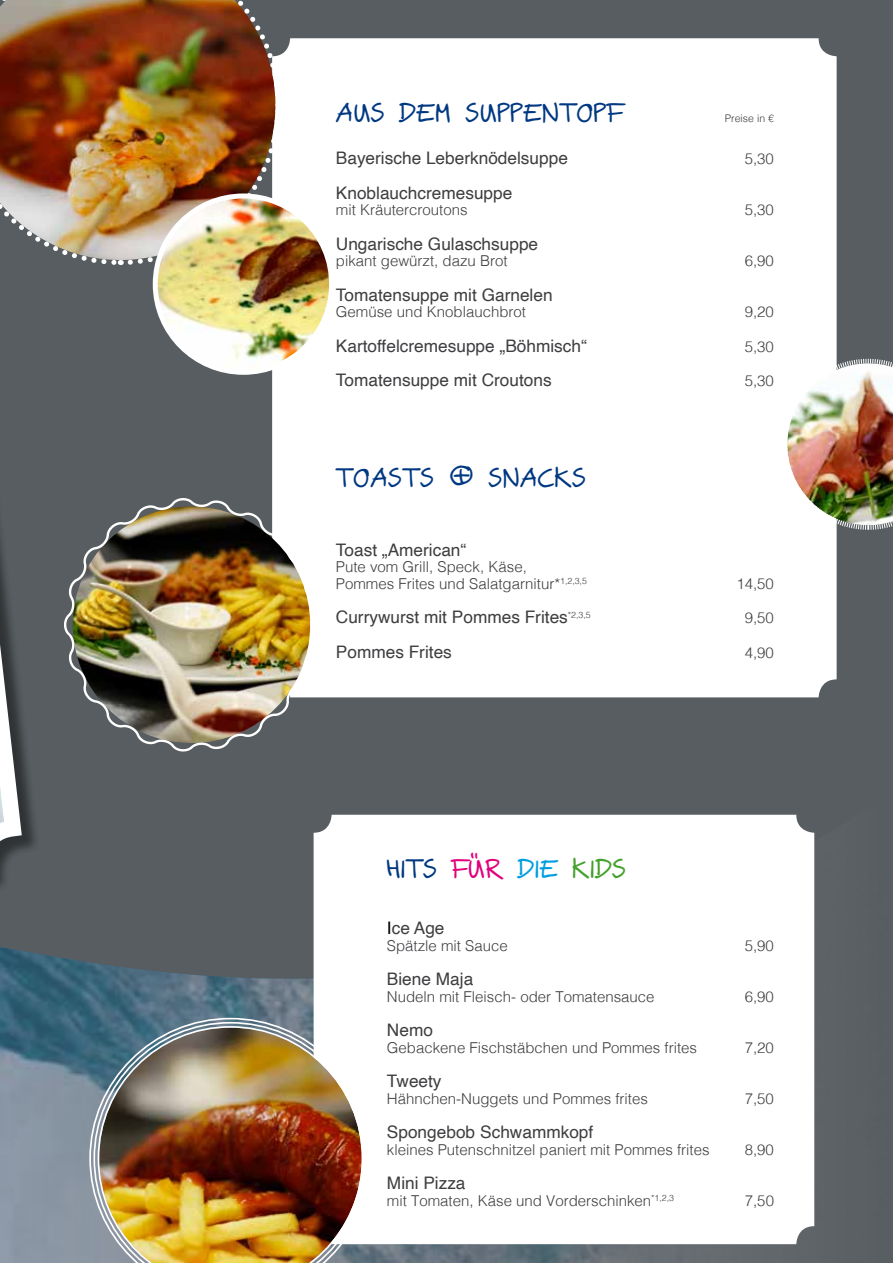
<style>
.page{position:relative;width:893px;height:1263px;background:#575d60}
.page>*{position:absolute;margin:0;border:0;box-sizing:border-box;transform-origin:0 0}
.t1{font:500 27px "STREICHHAND";color:#003882}
.t2{font:17.25px "Helvetica";color:#3e3d40}
.t3{font:300 15px/16.5px "Helvetica";color:#3e3d40}
.t4{font:300 10.5px "Helvetica";color:#3e3d40}
.s1{color:#e2007a}
.s2{color:#009ee0}
.s3{color:#44a12b}
.s4{color:#000}
</style>
<div class="page">
<img style="left:0;top:814px;width:815px;height:449px">
<div style="left:272px;top:38px;width:565px;height:659px;background:#fff;border-radius:18px"></div>
<img style="left:0;top:0;width:283px;height:1209px">
<div style="left:314px;top:815px;width:500px;height:429px;background:#fff;border-radius:18px"></div>
<img style="left:64px;top:498px;width:254px;height:254px">
<img style="left:155px;top:196px;width:177px;height:176px;border-radius:88px">
<div style="left:153px;top:193px;width:181px;height:182px;border:5px solid #fff;border-radius:50%"></div>
<svg style="left:89px;top:1018px;width:283px;height:245px"></svg>
<svg style="left:93px;top:1022px;width:274px;height:241px"></svg>
<img style="left:98px;top:1026px;width:265px;height:237px">
<img style="left:787px;top:358px;width:106px;height:173px">
<h1 class="t1" style="left:336px;top:97px;width:289px">AUS DEM SUPPENTOPF</h1>
<p class="t4" style="left:725px;top:109px;width:51px">Preise in €</p>
<p class="t2" style="left:336px;top:145px;width:234px">Bayerische Leberknödelsuppe</p>
<p class="t3" style="left:745px;top:149px;width:31px">5,30</p>
<p class="t2" style="left:336px;top:179px;width:178px">Knoblauchcremesuppe</p>
<p class="t3" style="left:336px;top:200px;width:133px">mit Kräutercroutons</p>
<p class="t3" style="left:745px;top:200px;width:31px">5,30</p>
<p class="t2" style="left:336px;top:230px;width:204px">Ungarische Gulaschsuppe</p>
<p class="t3" style="left:336px;top:251px;width:173px">pikant gewürzt, dazu Brot</p>
<p class="t3" style="left:745px;top:251px;width:31px">6,90</p>
<p class="t2" style="left:336px;top:281px;width:218px">Tomatensuppe mit Garnelen</p>
<p class="t3" style="left:336px;top:302px;width:192px">Gemüse und Knoblauchbrot</p>
<p class="t3" style="left:745px;top:302px;width:31px">9,20</p>
<p class="t2" style="left:336px;top:332px;width:252px">Kartoffelcremesuppe „Böhmisch“</p>
<p class="t3" style="left:745px;top:337px;width:31px">5,30</p>
<p class="t2" style="left:336px;top:367px;width:217px">Tomatensuppe mit Croutons</p>
<p class="t3" style="left:745px;top:371px;width:31px">5,30</p>
<h1 class="t1" style="left:336px;top:462px;width:252px">TOASTS &amp; SNACKS</h1>
<p class="t2" style="left:336px;top:536px;width:132px">Toast „American“</p>
<p class="t3" style="left:336px;top:558px;width:252px">Pute vom Grill, Speck, Käse,<br>Pommes Frites und Salatgarnitur*<sup>1,2,3,5</sup></p>
<p class="t3" style="left:736px;top:574px;width:39px">14,50</p>
<p class="t2" style="left:336px;top:604px;width:256px">Currywurst mit Pommes Frites<sup>*2,3,5</sup></p>
<p class="t3" style="left:745px;top:609px;width:31px">9,50</p>
<p class="t2" style="left:336px;top:638px;width:117px">Pommes Frites</p>
<p class="t3" style="left:745px;top:643px;width:31px">4,90</p>
<h1 class="t1" style="left:387px;top:853px;width:241px">HITS <span class="s1">FÜR</span> <span class="s2">DIE</span> <span class="s3">KIDS</span></h1>
<p class="t2" style="left:387px;top:915px;width:59px"><span class="s4">I</span>ce Age</p>
<p class="t3" style="left:387px;top:936px;width:122px">Spätzle mit Sauce</p>
<p class="t3" style="left:745px;top:936px;width:31px">5,90</p>
<p class="t2" style="left:387px;top:966px;width:88px">Biene Maja</p>
<p class="t3" style="left:387px;top:987px;width:269px">Nudeln mit Fleisch- oder Tomatensauce</p>
<p class="t3" style="left:745px;top:987px;width:31px">6,90</p>
<p class="t2" style="left:387px;top:1017px;width:48px">Nemo</p>
<p class="t3" style="left:387px;top:1038px;width:312px">Gebackene Fischstäbchen und Pommes frites</p>
<p class="t3" style="left:745px;top:1038px;width:31px">7,20</p>
<p class="t2" style="left:387px;top:1068px;width:56px">Tweety</p>
<p class="t3" style="left:387px;top:1089px;width:262px">Hähnchen-Nuggets und Pommes frites</p>
<p class="t3" style="left:745px;top:1089px;width:31px">7,50</p>
<p class="t2" style="left:387px;top:1119px;width:208px">Spongebob Schwammkopf</p>
<p class="t3" style="left:387px;top:1140px;width:324px">kleines Putenschnitzel paniert mit Pommes frites</p>
<p class="t3" style="left:745px;top:1140px;width:31px">8,90</p>
<p class="t2" style="left:387px;top:1170px;width:80px">Mini Pizza</p>
<p class="t3" style="left:387px;top:1191px;width:289px">mit Tomaten, Käse und Vorderschinken<sup>*1,2,3</sup></p>
<p class="t3" style="left:745px;top:1191px;width:31px">7,50</p>
</div>
